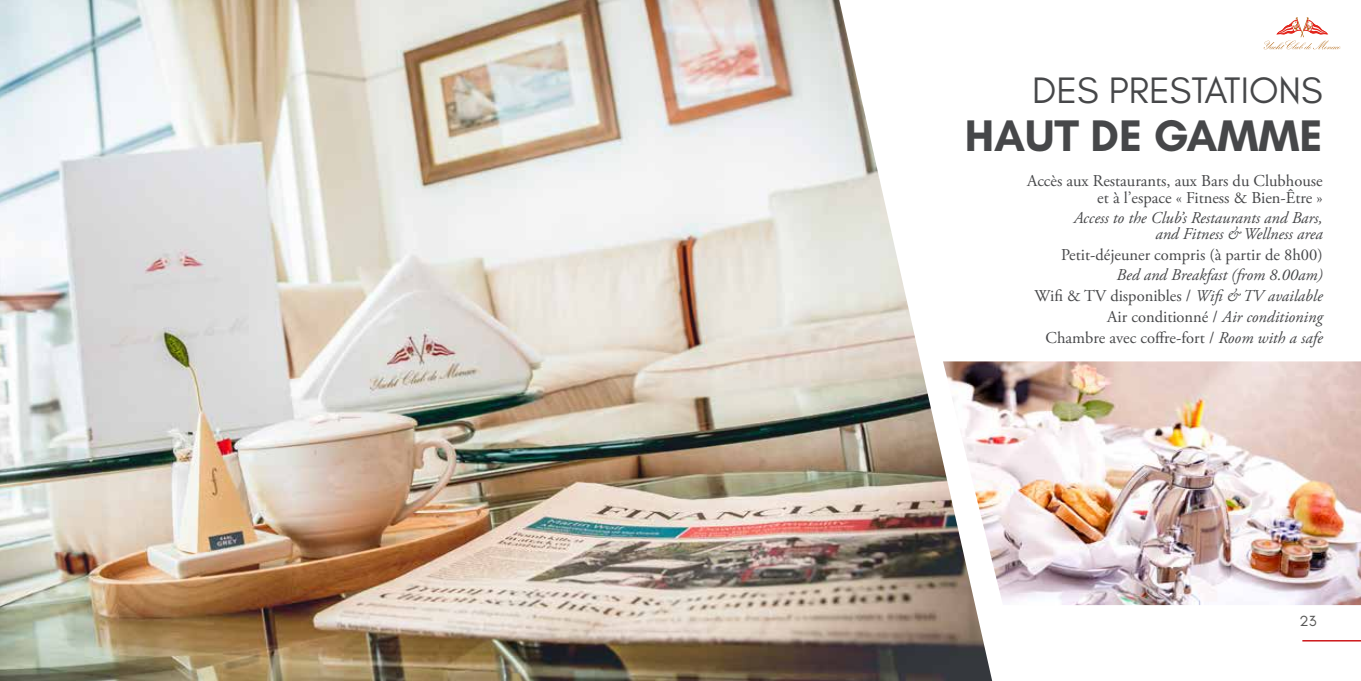
<style>
.page{position:relative;width:1361px;height:681px;background:#fff}
.page>*{position:absolute;margin:0;border:0;box-sizing:border-box;transform-origin:0 0}
.t1{font:700 45px "Glacial Indifference";color:#464749}
.t2{font:37.5px "Glacial Indifference";color:#464749}
.t3{font:italic 16.5px/21px "Adobe Garamond Pro";color:#464749;text-align:right}
.t4{font:16.5px/16.5px "Adobe Garamond Pro";color:#464749;text-align:right}
.t5{font:15px "Glacial Indifference";color:#575756}
.s1{font-style:normal}
</style>
<div class="page">
<img style="left:0;top:0;width:992px;height:680px">
<img style="left:943px;top:361px;width:418px;height:243px">
<svg style="left:1263px;top:17px;width:77px;height:32px"></svg>
<hr style="left:1302px;top:639px;width:59px;height:2px;background:#cd171a">
<h2 class="t2" style="left:1032px;top:69px;width:292px">DES PRESTATIONS</h2>
<h1 class="t1" style="left:964px;top:107px;width:359px">HAUT DE GAMME</h1>
<p class="t4" style="left:1027px;top:173px;width:297px">Accès aux Restaurants, aux Bars du Clubhouse et à l’espace « Fitness &amp; Bien-Être »</p>
<p class="t3" style="left:1073px;top:209px;width:250px;line-height:16.5px">Access to the Club’s Restaurants and Bars, and Fitness &amp; Wellness area</p>
<p class="t4" style="left:1061px;top:247px;width:263px">Petit-déjeuner compris (à partir de 8h00)</p>
<p class="t3" style="left:1034px;top:264px;width:290px">Bed and Breakfast (from 8.00am)<br><span class="s1">Wifi &amp; TV disponibles /</span> Wifi &amp; TV available <span class="s1">Air conditionné /</span> Air conditioning<br><span class="s1">Chambre avec coffre-fort /</span> Room with a safe</p>
<p class="t5" style="left:1299px;top:612px;width:19px">23</p>
</div>
